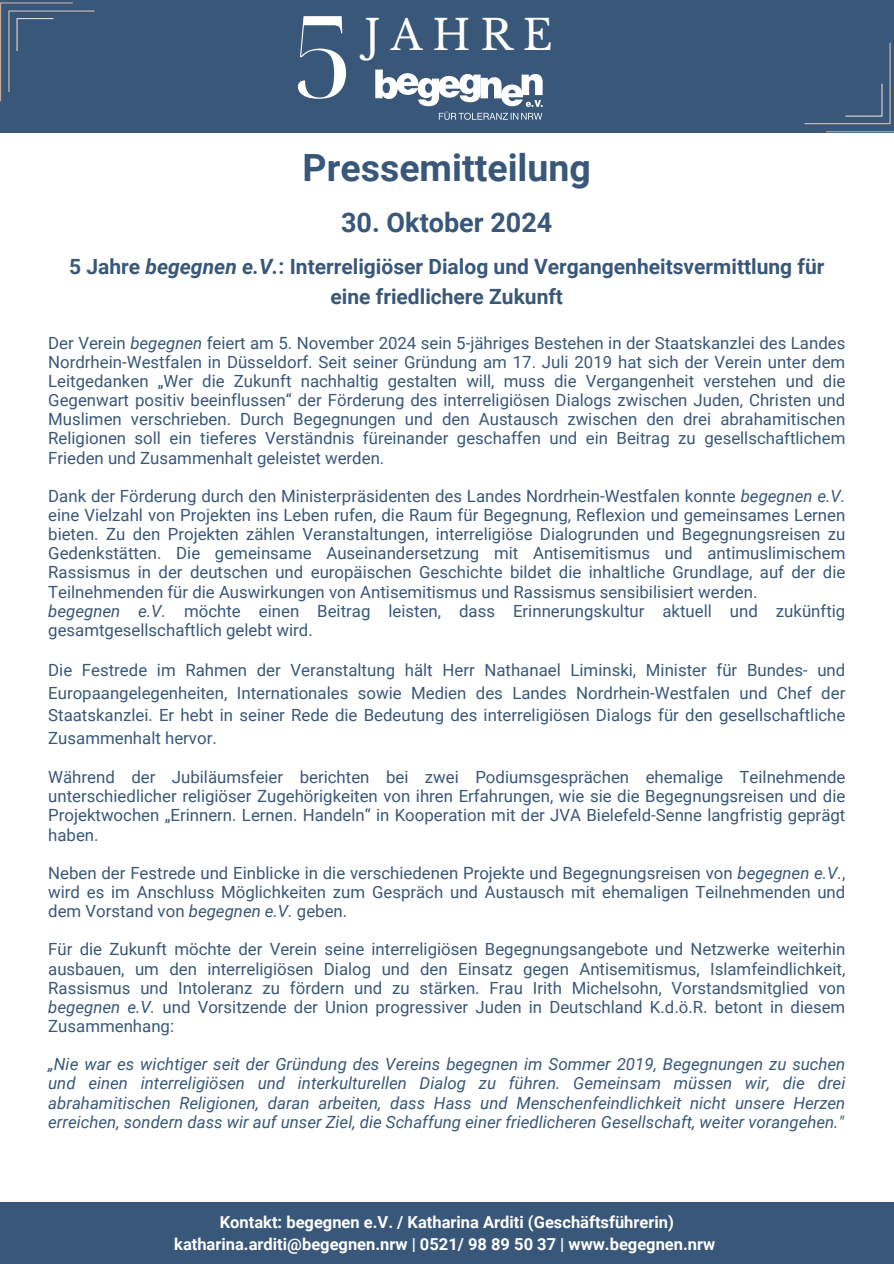
<style>
.page{position:relative;width:894px;height:1264px;background:#fff}
.page>*{position:absolute;margin:0;border:0;box-sizing:border-box;transform-origin:0 0}
.t1{font:114.15px "Noto Serif Display";color:#fff}
.t2{font:41.1px "Libre Baskerville";letter-spacing:.24em;color:#fff}
.t3{font:700 37.5px "Roboto";color:#395879}
.t4{font:700 27px "Roboto";color:#395879}
.t5{font:700 21px/29.2px "Roboto";color:#395879;text-align:center}
.t6{font:16.8px/19.2px "Roboto";color:#395879;text-align:justify}
.t7{font:italic 16.8px/19.2px "Roboto";color:#395879;text-align:justify}
.t8{font:700 16.5px/22.5px "Roboto";color:#fff;text-align:center}
.s1{font-style:italic}
</style>
<div class="page">
<div style="left:0;top:1202px;width:893px;height:61px;background:#395879"></div>
<div style="left:0;top:0;width:893px;height:132px;background:#395879"></div>
<svg style="left:0;top:2px;width:94px;height:99px"></svg>
<svg style="left:375px;top:70px;width:167px;height:50px"></svg>
<svg style="left:804px;top:42px;width:89px;height:90px"></svg>
<p class="t1" style="left:290px;top:-24px;width:65px">5</p>
<p class="t2" style="left:364px;top:10px;width:189px">JAHRE</p>
<p class="t3" style="left:302px;top:146px;width:290px">Pressemitteilung</p>
<p class="t4" style="left:341px;top:207px;width:213px">30. Oktober 2024</p>
<p class="t5" style="left:69px;top:252px;width:756px">5 Jahre <span class="s1">begegnen e.V.</span>: Interreligiöser Dialog und Vergangenheitsvermittlung für eine friedlichere Zukunft</p>
<h3 class="t6" style="left:48px;top:333px;width:798px">Der Verein <span class="s1">begegnen</span> feiert am 5. November 2024 sein 5-jähriges Bestehen in der Staatskanzlei des Landes Nordrhein-Westfalen in Düsseldorf. Seit seiner Gründung am 17. Juli 2019 hat sich der Verein unter dem Leitgedanken „Wer die Zukunft nachhaltig gestalten will, muss die Vergangenheit verstehen und die Gegenwart positiv beeinflussen“ der Förderung des interreligiösen Dialogs zwischen Juden, Christen und Muslimen verschrieben. Durch Begegnungen und den Austausch zwischen den drei abrahamitischen Religionen soll ein tieferes Verständnis füreinander geschaffen und ein Beitrag zu gesellschaftlichem Frieden und Zusammenhalt geleistet werden.</h3>
<h4 class="t6" style="left:48px;top:486px;width:798px">Dank der Förderung durch den Ministerpräsidenten des Landes Nordrhein-Westfalen konnte <span class="s1">begegnen e.V. </span>eine Vielzahl von Projekten ins Leben rufen, die Raum für Begegnung, Reflexion und gemeinsames Lernen bieten. Zu den Projekten zählen Veranstaltungen, interreligiöse Dialogrunden und Begegnungsreisen zu Gedenkstätten. Die gemeinsame Auseinandersetzung mit Antisemitismus und antimuslimischem Rassismus in der deutschen und europäischen Geschichte bildet die inhaltliche Grundlage, auf der die Teilnehmenden für die Auswirkungen von Antisemitismus und Rassismus sensibilisiert werden.</h4>
<p class="t6" style="left:48px;top:601px;width:798px"><span class="s1">begegnen e.V.</span> möchte einen Beitrag leisten, dass Erinnerungskultur aktuell und zukünftig gesamtgesellschaftlich gelebt wird.</p>
<p class="t6" style="left:48px;top:659px;width:798px;line-height:22.5px">Die Festrede im Rahmen der Veranstaltung hält Herr Nathanael Liminski, Minister für Bundes- und Europaangelegenheiten, Internationales sowie Medien des Landes Nordrhein-Westfalen und Chef der Staatskanzlei. Er hebt in seiner Rede die Bedeutung des interreligiösen Dialogs für den gesellschaftliche Zusammenhalt hervor.</p>
<p class="t6" style="left:48px;top:768px;width:798px">Während der Jubiläumsfeier berichten bei zwei Podiumsgesprächen ehemalige Teilnehmende unterschiedlicher religiöser Zugehörigkeiten von ihren Erfahrungen, wie sie die Begegnungsreisen und die Projektwochen „Erinnern. Lernen. Handeln“ in Kooperation mit der JVA Bielefeld-Senne langfristig geprägt haben.</p>
<p class="t6" style="left:48px;top:863px;width:798px">Neben der Festrede und Einblicke in die verschiedenen Projekte und Begegnungsreisen von <span class="s1">begegnen e.V.</span>, wird es im Anschluss Möglichkeiten zum Gespräch und Austausch mit ehemaligen Teilnehmenden und dem Vorstand von <span class="s1">begegnen e.V.</span> geben.</p>
<p class="t6" style="left:48px;top:940px;width:798px">Für die Zukunft möchte der Verein seine interreligiösen Begegnungsangebote und Netzwerke weiterhin ausbauen, um den interreligiösen Dialog und den Einsatz gegen Antisemitismus, Islamfeindlichkeit, Rassismus und Intoleranz zu fördern und zu stärken. Frau Irith Michelsohn, Vorstandsmitglied von <span class="s1">begegnen e.V.</span> und Vorsitzende der Union progressiver Juden in Deutschland K.d.ö.R. betont in diesem Zusammenhang:</p>
<p class="t7" style="left:48px;top:1054px;width:798px">„Nie war es wichtiger seit der Gründung des Vereins begegnen im Sommer 2019, Begegnungen zu suchen und einen interreligiösen und interkulturellen Dialog zu führen. Gemeinsam müssen wir, die drei abrahamitischen Religionen, daran arbeiten, dass Hass und Menschenfeindlichkeit nicht unsere Herzen erreichen, sondern dass wir auf unser Ziel, die Schaffung einer friedlicheren Gesellschaft, weiter vorangehen."</p>
<h2 class="t8" style="left:174px;top:1210px;width:542px">Kontakt: begegnen e.V. / Katharina Arditi (Geschäftsführerin) katharina.arditi@begegnen.nrw | 0521/ 98 89 50 37 | www.begegnen.nrw</h2>
</div>
